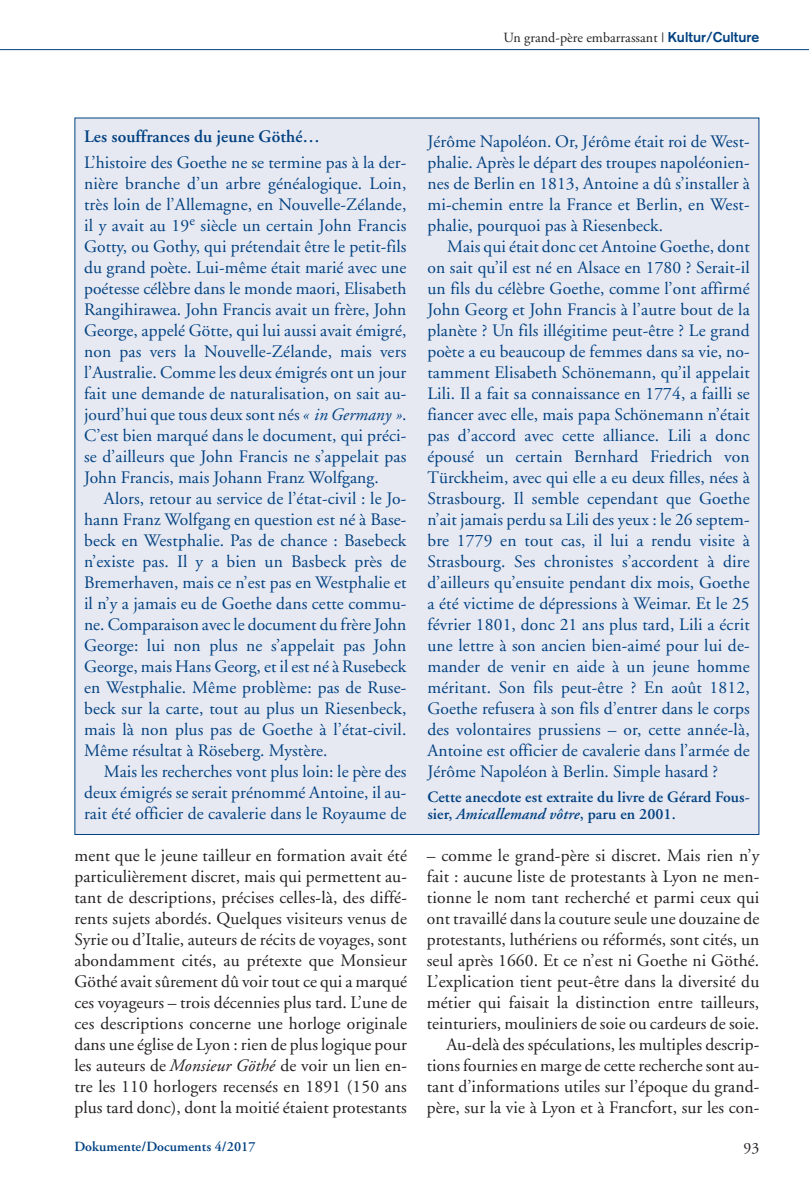
<style>
.page{position:relative;width:809px;height:1191px;background:#fff}
.page>*{position:absolute;margin:0;border:0;box-sizing:border-box;transform-origin:0 0}
.t1{font:17.5px/21px "Adobe Garamond";letter-spacing:.005em;color:#014181;text-align:justify}
.t2{font:17.5px/21px "Adobe Garamond";letter-spacing:.005em;color:#231f20;text-align:justify}
.t3{font:600 17.5px "Adobe Garamond";letter-spacing:.005em;color:#014181}
.t4{font:600 15.75px/17.5px "Adobe Garamond";letter-spacing:.005em;color:#014181}
.t5{font:15.75px "Adobe Garamond";color:#231f20}
.t6{font:14px "Adobe Garamond";letter-spacing:.005em;color:#231f20}
.t7{font:600 14px "Adobe Garamond";letter-spacing:.005em;color:#014181}
.s1{font-family:"Akzidenz Grotesk";font-weight:700;color:#014181}
.s2{font-style:italic}
</style>
<div class="page">
<hr style="left:0;top:49px;width:809px;height:1px;background:#014181">
<div style="left:75px;top:118px;width:683px;height:716px;background:#e7e9f2"></div>
<p class="t6" style="left:503px;top:32px;width:257px">Un grand-père embarrassant | <span class="s1">Kultur/Culture</span></p>
<p class="t3" style="left:84px;top:129px;width:237px">Les souffrances du jeune Göthé…</p>
<p class="t1" style="left:84px;top:153px;width:324px">L’histoire des Goethe ne se termine pas à la der&shy;nière branche d’un arbre généalogique. Loin, très loin de l’Allemagne, en Nouvelle-Zélande, il y avait au 19<sup>e</sup> siècle un certain John Francis Gotty, ou Gothy, qui prétendait être le petit-fils du grand poète. Lui-même était marié avec une poétesse célèbre dans le monde maori, Elisabeth Rangihirawea. John Francis avait un frère, John George, appelé Götte, qui lui aussi avait émigré, non pas vers la Nouvelle-Zélande, mais vers l’Australie. Comme les deux émigrés ont un jour fait une demande de naturalisation, on sait au&shy;jourd’hui que tous deux sont nés <span class="s2">« in Germany »</span>.<br>C’est bien marqué dans le document, qui préci&shy;se d’ailleurs que John Francis ne s’appelait pas John Francis, mais Johann Franz Wolfgang.</p>
<p class="t1" style="left:84px;top:489px;width:324px;text-indent:20px">Alors, retour au service de l’état-civil : le Jo&shy;hann Franz Wolfgang en question est né à Base&shy;beck en Westphalie. Pas de chance : Basebeck n’existe pas. Il y a bien un Basbeck près de Bremerhaven, mais ce n’est pas en Westphalie et il n’y a jamais eu de Goethe dans cette commu&shy;ne. Comparaison avec le document du frère John George: lui non plus ne s’appelait pas John George, mais Hans Georg, et il est né à Rusebeck en Westphalie. Même problème: pas de Ruse&shy;beck sur la carte, tout au plus un Riesenbeck, mais là non plus pas de Goethe à l’état-civil.<br>Même résultat à Röseberg. Mystère.</p>
<p class="t1" style="left:84px;top:762px;width:324px;text-indent:20px">Mais les recherches vont plus loin: le père des deux émigrés se serait prénommé Antoine, il au&shy;rait été officier de cavalerie dans le Royaume de</p>
<p class="t1" style="left:427px;top:132px;width:324px">Jérôme Napoléon. Or, Jérôme était roi de West&shy;phalie. Après le départ des troupes napoléonien&shy;nes de Berlin en 1813, Antoine a dû s’installer à mi-chemin entre la France et Berlin, en West&shy;phalie, pourquoi pas à Riesenbeck.</p>
<p class="t1" style="left:427px;top:237px;width:324px;text-indent:20px">Mais qui était donc cet Antoine Goethe, dont on sait qu’il est né en Alsace en 1780 ? Serait-il un fils du célèbre Goethe, comme l’ont affirmé John Georg et John Francis à l’autre bout de la planète ? Un fils illégitime peut-être ? Le grand poète a eu beaucoup de femmes dans sa vie, no&shy;tamment Elisabeth Schönemann, qu’il appelait Lili. Il a fait sa connaissance en 1774, a failli se fiancer avec elle, mais papa Schönemann n’était pas d’accord avec cette alliance. Lili a donc épousé un certain Bernhard Friedrich von Türckheim, avec qui elle a eu deux filles, nées à Strasbourg. Il semble cependant que Goethe n’ait jamais perdu sa Lili des yeux : le 26 septem&shy;bre 1779 en tout cas, il lui a rendu visite à Strasbourg. Ses chronistes s’accordent à dire d’ailleurs qu’ensuite pendant dix mois, Goethe a été victime de dépressions à Weimar. Et le 25 février 1801, donc 21 ans plus tard, Lili a écrit une lettre à son ancien bien-aimé pour lui de&shy;mander de venir en aide à un jeune homme méritant. Son fils peut-être ? En août 1812, Goethe refusera à son fils d’entrer dans le corps des volontaires prussiens – or, cette année-là, Antoine est officier de cavalerie dans l’armée de Jérôme Napoléon à Berlin. Simple hasard ?</p>
<p class="t4" style="left:427px;top:789px;width:324px">Cette anecdote est extraite du livre de Gérard Fous&shy;sier, <span class="s2">Amicallemand vôtre</span>, paru en 2001.</p>
<p class="t2" style="left:74px;top:846px;width:334px">ment que le jeune tailleur en formation avait été particulièrement discret, mais qui permettent au&shy;tant de descriptions, précises celles-là, des diffé&shy;rents sujets abordés. Quelques visiteurs venus de Syrie ou d’Italie, auteurs de récits de voyages, sont abondamment cités, au prétexte que Monsieur Göthé avait sûrement dû voir tout ce qui a marqué ces voyageurs – trois décennies plus tard. L’une de ces descriptions concerne une horloge originale dans une église de Lyon : rien de plus logique pour les auteurs de <span class="s2">Monsieur Göthé</span> de voir un lien en&shy;tre les 110 horlogers recensés en 1891 (150 ans plus tard donc), dont la moitié étaient protestants</p>
<p class="t2" style="left:427px;top:846px;width:334px;text-align:right">– comme le grand-père si discret. Mais rien n’y fait : aucune liste de protestants à Lyon ne men&shy;tionne le nom tant recherché et parmi ceux qui ont travaillé dans la couture seule une douzaine de protestants, luthériens ou réformés, sont cités, un seul après 1660. Et ce n’est ni Goethe ni Göthé.<br>L’explication tient peut-être dans la diversité du métier qui faisait la distinction entre tailleurs, teinturiers, mouliniers de soie ou cardeurs de soie.<br>Au-delà des spéculations, les multiples descrip&shy;tions fournies en marge de cette recherche sont au&shy;tant d’informations utiles sur l’époque du grand&shy;père, sur la vie à Lyon et à Francfort, sur les con-</p>
<p class="t7" style="left:74px;top:1140px;width:183px">Dokumente/Documents 4/2017</p>
<p class="t5" style="left:743px;top:1141px;width:17px">93</p>
</div>
